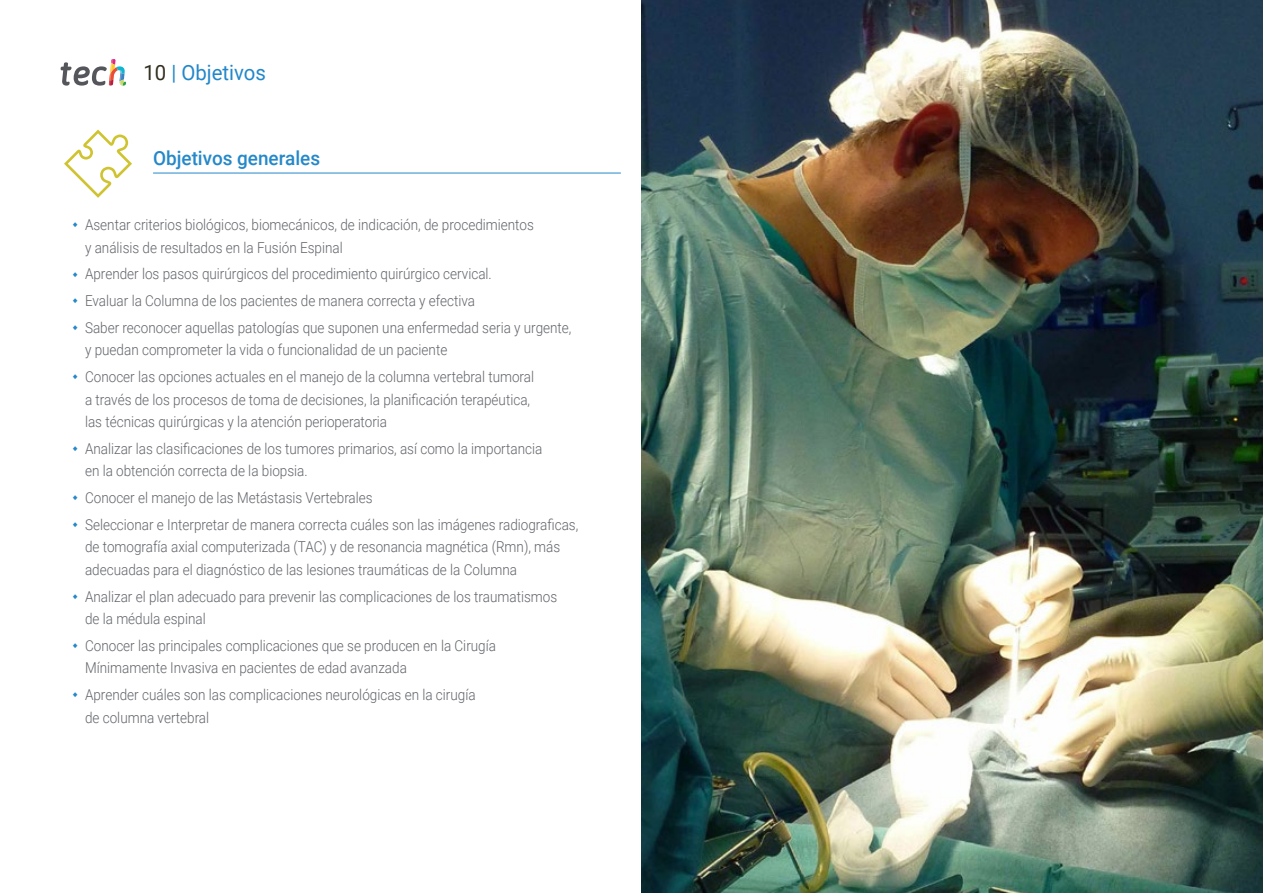
<style>
.page{position:relative;width:1263px;height:893px;background:#fff}
.page>*{position:absolute;margin:0;border:0;box-sizing:border-box;transform-origin:0 0}
.t1{font:21px "Roboto";color:#2287c9}
.t2{font:500 19.5px "Roboto";color:#2488c9}
.t3{font:300 15px/22.5px "Roboto";color:#61646a;scale:.9 1}
.s1{color:#322e1f}
.s2{color:#2488c9}
</style>
<div class="page">
<hr style="left:153px;top:173px;width:468px;height:1px;background:#2488c9">
<svg style="left:64px;top:130px;width:68px;height:68px"></svg>
<svg style="left:61px;top:59px;width:65px;height:27px"></svg>
<img style="left:642px;top:0;width:621px;height:893px">
<h1 class="t1" style="left:144px;top:57px;width:124px"><span class="s1">10</span> <span class="s2">|</span> Objetivos</h1>
<h2 class="t2" style="left:153px;top:144px;width:169px">Objetivos generales</h2>
<p class="t3" style="left:85px;top:213px;width:500px">Asentar criterios biológicos, biomecánicos, de indicación, de procedimientos y análisis de resultados en la Fusión Espinal</p>
<p class="t3" style="left:85px;top:260px;width:542px;line-height:26.7px">Aprender los pasos quirúrgicos del procedimiento quirúrgico cervical.<br>Evaluar la Columna de los pacientes de manera correcta y efectiva<br>Saber reconocer aquellas patologías que suponen una enfermedad seria y urgente,</p>
<p class="t3" style="left:85px;top:336px;width:501px;line-height:26.7px">y puedan comprometer la vida o funcionalidad de un paciente<br>Conocer las opciones actuales en el manejo de la columna vertebral tumoral</p>
<p class="t3" style="left:85px;top:387px;width:496px">a través de los procesos de toma de decisiones, la planificación terapéutica, las técnicas quirú rgicas y la atención perioperatoria</p>
<p class="t3" style="left:85px;top:437px;width:510px">Analizar las clasificaciones de los tumores primarios, así como la importancia en la obtención correcta de la biopsia.</p>
<p class="t3" style="left:85px;top:484px;width:550px;line-height:26.7px">Conocer el manejo de las Metástasis Vertebrales<br>Seleccionar e Interpretar de manera correcta cuáles son las imágenes radiograficas,</p>
<p class="t3" style="left:85px;top:535px;width:529px">de tomografía axial computerizada (TAC) y de resonancia magnética (Rmn), más adecuadas para el diagnóstico de las lesiones traumáticas de la Columna</p>
<p class="t3" style="left:85px;top:584px;width:526px">Analizar el plan adecuado para prevenir las complicaciones de los traumatismos de la médula espinal</p>
<p class="t3" style="left:85px;top:634px;width:458px">Conocer las principales complicaciones que se producen en la Cirugía<br>Mínimamente Invasiva en pacientes de edad avanzada</p>
<p class="t3" style="left:85px;top:683px;width:435px">Aprender cuáles son las complicaciones neurológicas en la cirugía de columna vertebral</p>
</div>
